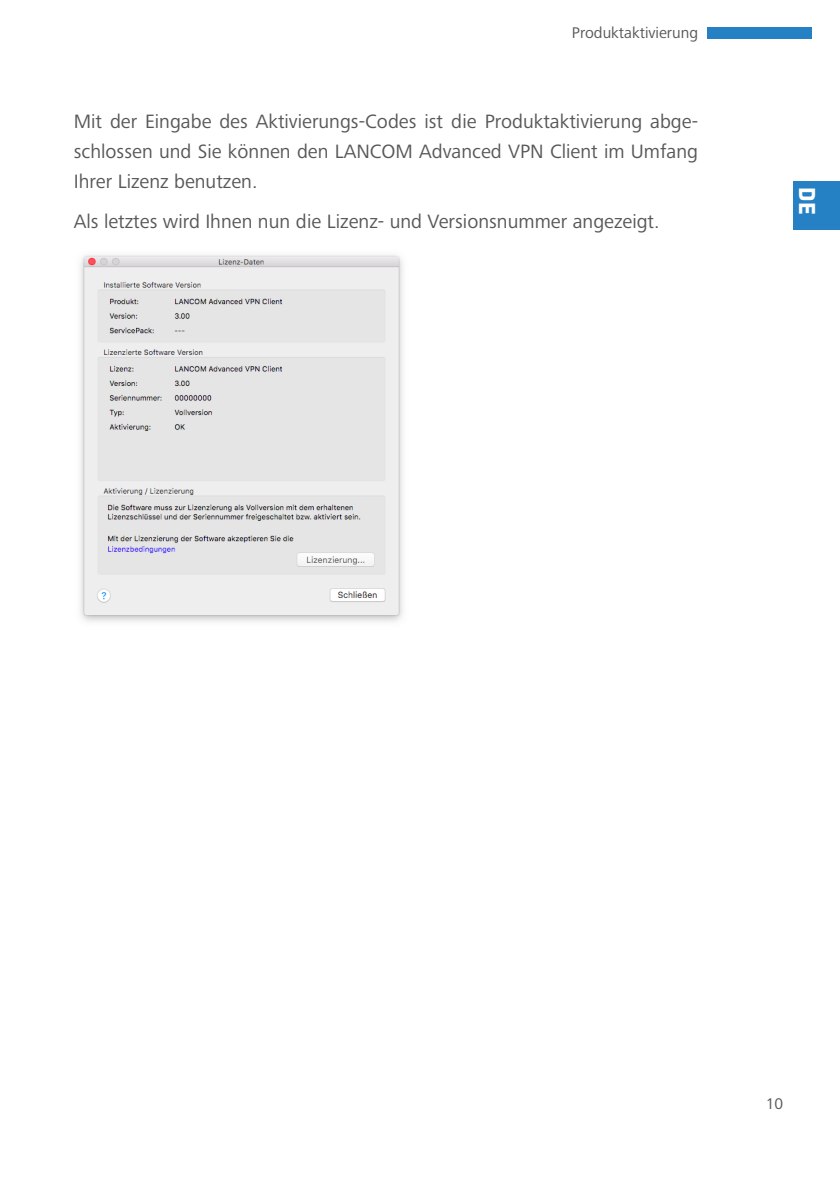
<style>
.page{position:relative;width:840px;height:1191px;background:#fff}
.page>*{position:absolute;margin:0;border:0;box-sizing:border-box;transform-origin:0 0}
.t1{font:700 24px "Klavika Basic";color:#fff}
.t2{font:20px/30px "Frutiger Next Pro";color:#575756;text-align:justify}
.t3{font:16px "Frutiger Next Pro";color:#575756}
</style>
<div class="page">
<div style="left:793px;top:181px;width:46px;height:49px;background:#2581c4"></div>
<div style="left:706px;top:27px;width:105px;height:12px;background:#2581c4"></div>
<img style="left:80px;top:255px;width:323px;height:367px">
<p class="t3" style="left:571px;top:24px;width:127px">Produktaktivierung</p>
<p class="t2" style="left:74px;top:107px;width:625px">Mit der Eingabe des Aktivierungs-Codes ist die Produktaktivierung abge&shy;schlossen und Sie können den LANCOM Advanced VPN Client im Umfang Ihrer Lizenz benutzen.</p>
<p class="t2" style="left:74px;top:207px;width:587px">Als letztes wird Ihnen nun die Lizenz- und Versionsnummer angezeigt.</p>
<p class="t1" style="left:824px;top:187px;width:29px;rotate:90deg">DE</p>
<p class="t3" style="left:765px;top:1094px;width:19px">10</p>
</div>
